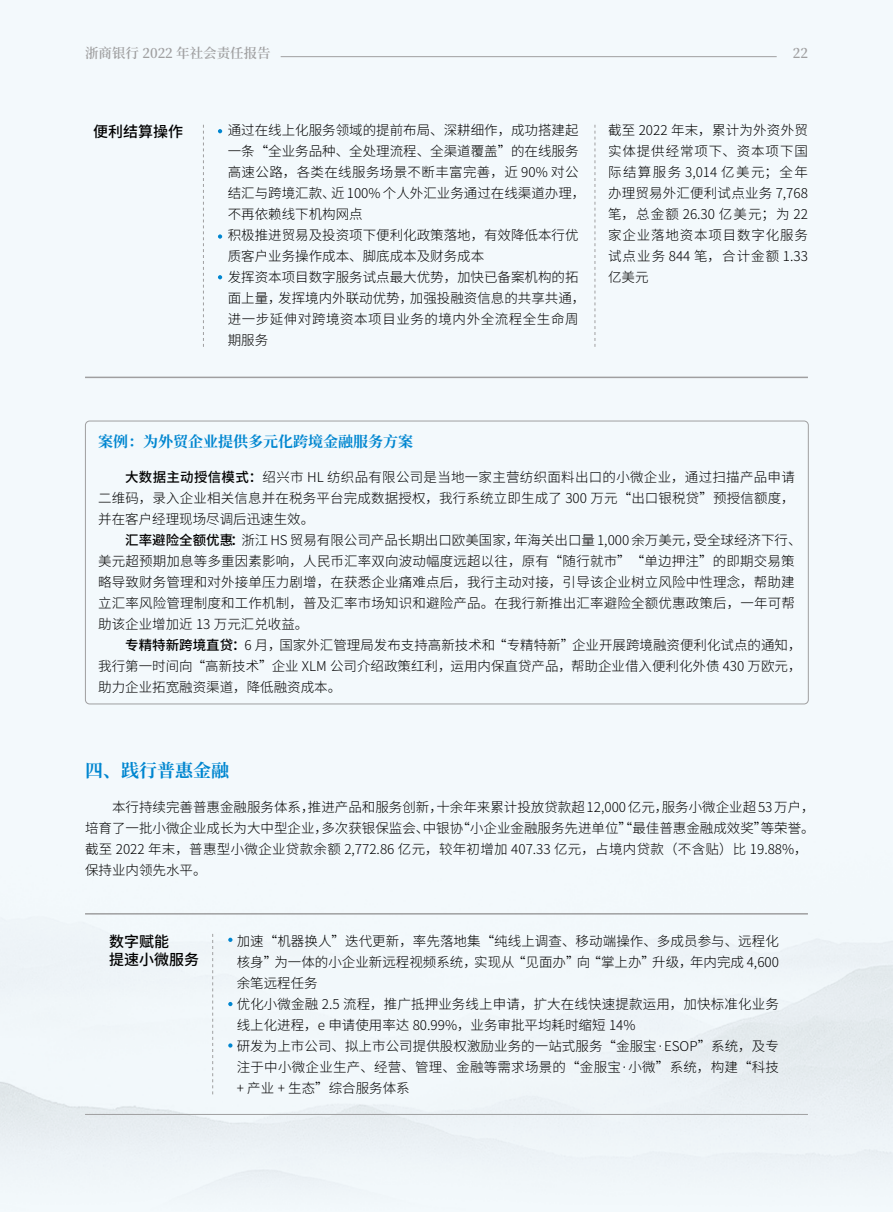
<style>
.page{position:relative;width:893px;height:1212px;background:#f3f9fc}
.page>*{position:absolute;margin:0;border:0;box-sizing:border-box;transform-origin:0 0}
.二级-一章{font:700 18px "Source Han Serif CN";color:#0086d0}
.三级-一章{font:700 15px "Source Han Serif CN";color:#0086d0}
.表格标题{font:500 15px "Source Han Sans CN";color:#000}
.正文{font:300 13.5px/21px "Source Han Sans CN";color:#000}
.t1{font:600 13.5px "Source Han Serif CN";color:#9f9fa0}
.s1{font-weight:500}
</style>
<div class="page">
<hr style="left:281px;top:56px;width:496px;height:1px;background:#9f9fa0">
<hr style="left:85px;top:377px;width:723px;height:1px;background:#9f9fa0">
<hr style="left:85px;top:1114px;width:723px;height:1px;background:#9f9fa0">
<hr style="left:85px;top:913px;width:723px;height:1px;background:#9f9fa0">
<svg style="left:203px;top:125px;width:1px;height:222px"></svg>
<svg style="left:212px;top:934px;width:1px;height:160px"></svg>
<svg style="left:595px;top:125px;width:1px;height:222px"></svg>
<svg style="left:218px;top:129px;width:4px;height:4px"></svg>
<svg style="left:218px;top:234px;width:4px;height:5px"></svg>
<svg style="left:228px;top:938px;width:4px;height:4px"></svg>
<svg style="left:228px;top:1002px;width:4px;height:4px"></svg>
<svg style="left:228px;top:1043px;width:4px;height:4px"></svg>
<svg style="left:218px;top:275px;width:4px;height:4px"></svg>
<p class="t1" style="left:85px;top:46px;width:187px">浙商银行 2022 年社会责任报告</p>
<p class="t1" style="left:793px;top:46px;width:17px">22</p>
<p class="表格标题" style="left:93px;top:123px;width:91px">便利结算操作</p>
<p class="正文" style="left:228px;top:120px;width:359px">通过在线上化服务领域的提前布局、深耕细作，成功搭建起一条“全业务品种、全处理流程、全渠道覆盖”的在线服务高速公路，各类在线服务场景不断丰富完善，近 90% 对公结汇与跨境汇款、近 100% 个人外汇业务通过在线渠道办理，不再依赖线下机构网点</p>
<p class="正文" style="left:228px;top:225px;width:352px">积极推进贸易及投资项下便利化政策落地，有效降低本行优质客户业务操作成本、脚底成本及财务成本</p>
<p class="正文" style="left:228px;top:267px;width:359px">发挥资本项目数字服务试点最大优势，加快已备案机构的拓面上量，发挥境内外联动优势，加强投融资信息的共享共通，进一步延伸对跨境资本项目业务的境内外全流程全生命周期服务</p>
<p class="正文" style="left:608px;top:120px;width:201px;text-align:justify">截至 2022 年末，累计为外资外贸实体提供经常项下、资本项下国际结算服务 3,014 亿美元；全年办理贸易外汇便利试点业务 7,768笔，总金额 26.30 亿美元；为 22家企业落地资本项目数字化服务试点业务 844 笔，合计金额 1.33亿美元</p>
<p class="三级-一章" style="left:98px;top:433px;width:316px">案例：为外贸企业提供多元化跨境金融服务方案</p>
<p class="正文" style="left:98px;top:466px;width:698px;text-align:justify;text-indent:27px"><span class="s1">大数据主动授信模式：</span>绍兴市 HL 纺织品有限公司是当地一家主营纺织面料出口的小微企业，通过扫描产品申请二维码，录入企业相关信息并在税务平台完成数据授权，我行系统立即生成了 300 万元“出口银税贷”预授信额度，并在客户经理现场尽调后迅速生效。</p>
<p class="正文" style="left:98px;top:529px;width:705px;text-indent:27px"><span class="s1">汇率避险全额优惠：</span>浙江 HS 贸易有限公司产品长期出口欧美国家，年海关出口量 1,000 余万美元，受全球经济下行、美元超预期加息等多重因素影响，人民币汇率双向波动幅度远超以往，原有“随行就市”“单边押注”的即期交易策略导致财务管理和对外接单压力剧增，在获悉企业痛难点后，我行主动对接，引导该企业树立风险中性理念，帮助建立汇率风险管理制度和工作机制，普及汇率市场知识和避险产品。在我行新推出汇率避险全额优惠政策后，一年可帮助该企业增加近 13 万元汇兑收益。</p>
<p class="正文" style="left:98px;top:634px;width:705px;text-align:justify;text-indent:27px"><span class="s1">专精特新跨境直贷：</span>6 月，国家外汇管理局发布支持高新技术和“专精特新”企业开展跨境融资便利化试点的通知，我行第一时间向“高新技术”企业 XLM 公司介绍政策红利，运用内保直贷产品，帮助企业借入便利化外债 430 万欧元，助力企业拓宽融资渠道，降低融资成本。</p>
<p class="二级-一章" style="left:85px;top:760px;width:145px">四、践行普惠金融</p>
<p class="正文" style="left:85px;top:797px;width:731px;text-indent:27px">本行持续完善普惠金融服务体系，推进产品和服务创新，十余年来累计投放贷款超 12,000 亿元，服务小微企业超 53 万户，培育了一批小微企业成长为大中型企业，多次获银保监会、中银协“小企业金融服务先进单位”“最佳普惠金融成效奖”等荣誉。截至 2022 年末，普惠型小微企业贷款余额 2,772.86 亿元，较年初增加 407.33 亿元，占境内贷款（不含贴）比 19.88%，保持业内领先水平。</p>
<p class="表格标题" style="left:109px;top:933px;width:61px">数字赋能</p>
<p class="表格标题" style="left:109px;top:951px;width:91px">提速小微服务</p>
<p class="正文" style="left:237px;top:930px;width:544px;text-align:justify">加速“机器换人”迭代更新，率先落地集“纯线上调查、移动端操作、多成员参与、远程化核身”为一体的小企业新远程视频系统，实现从“见面办”向“掌上办”升级，年内完成 4,600余笔远程任务</p>
<p class="正文" style="left:237px;top:993px;width:544px">优化小微金融 2.5 流程，推广抵押业务线上申请，扩大在线快速提款运用，加快标准化业务线上化进程，e 申请使用率达 80.99%，业务审批平均耗时缩短 14%</p>
<p class="正文" style="left:237px;top:1035px;width:544px;text-align:justify">研发为上市公司、拟上市公司提供股权激励业务的一站式服务“金服宝·ESOP”系统，及专注于中小微企业生产、经营、管理、金融等需求场景的“金服宝·小微”系统，构建“科技+ 产业 + 生态”综合服务体系</p>
</div>
